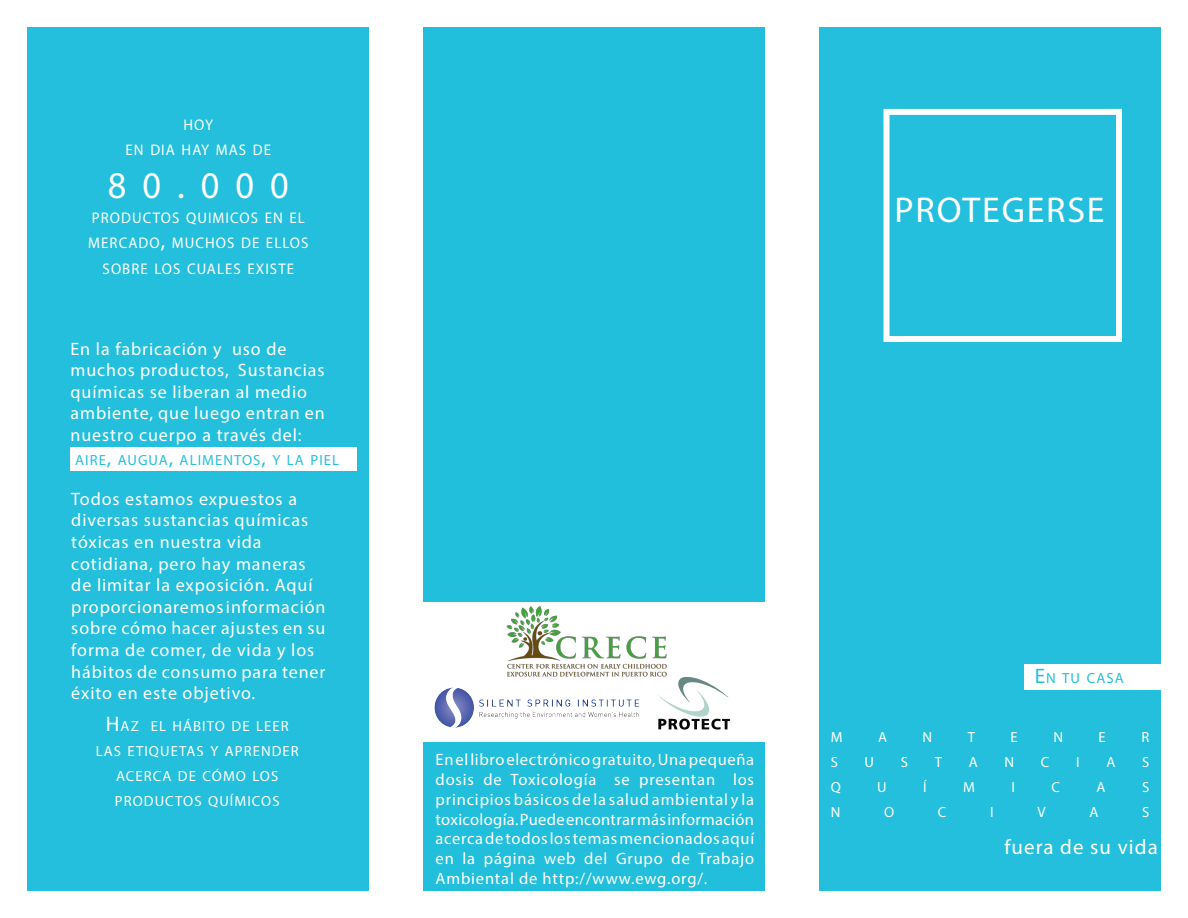
<style>
.page{position:relative;width:1188px;height:918px;background:#fff}
.page>*{position:absolute;margin:0;border:0;box-sizing:border-box;transform-origin:0 0}
.t1{font:37.8px "Myriad Pro";color:#fff;scale:.96 1}
.t2{font:36px "Myriad Pro";letter-spacing:.05em;color:#fff}
.t3{font:21px "Myriad Pro";letter-spacing:.05em;color:#fff}
.t4{font:18px/21.6px "Myriad Pro";letter-spacing:.05em;color:#fff}
.t5{font:16.5px/19.8px "Myriad Pro";letter-spacing:.05em;color:#fff;text-align:justify}
.t6{font:15.45px/25.2px "Myriad Pro";letter-spacing:.07em;color:#fff;text-align:center;scale:.96 1}
.t7{font:14.7px/25.2px "Myriad Pro";letter-spacing:.07em;color:#fff;text-align:center}
.t8{font:14.7px "Myriad Pro";letter-spacing:.07em;color:#24bfdc}
.s1{font-size:22.05px}
.s2{font-size:21px}
</style>
<div class="page">
<div style="left:819px;top:27px;width:342px;height:864px;background:#24bfdc"></div>
<div style="left:27px;top:27px;width:342px;height:864px;background:#24bfdc"></div>
<div style="left:423px;top:27px;width:342px;height:864px;background:#22bfdc"></div>
<div style="left:1024px;top:664px;width:137px;height:25px;background:#fff"></div>
<div style="left:884px;top:109px;width:238px;height:233px;border:6px solid #fff"></div>
<div style="left:71px;top:448px;width:286px;height:23px;background:#fff"></div>
<div style="left:423px;top:602px;width:342px;height:139px;background:#fff"></div>
<img style="left:435px;top:687px;width:205px;height:41px">
<svg style="left:658px;top:677px;width:72px;height:53px"></svg>
<img style="left:507px;top:607px;width:160px;height:70px">
<p class="t6" style="left:184px;top:112px;width:32px">HOY</p>
<p class="t6" style="left:126px;top:137px;width:151px">EN DIA HAY MAS DE</p>
<p class="t1" style="left:108px;top:162px;width:190px">80.000</p>
<p class="t6" style="left:88px;top:205px;width:231px">PRODUCTOS QUIMICOS EN EL<br>MERCADO<span class="s1">,</span> MUCHOS DE ELLOS<br>SOBRE LOS CUALES EXISTE</p>
<p class="t4" style="left:71px;top:337px;width:256px">En la fabricación y uso de muchos productos, Sustancias químicas se liberan al medio ambiente, que luego entran en nuestro cuerpo a través del:</p>
<p class="t8" style="left:75px;top:451px;width:265px">AIRE<span class="s2">,</span> AUGUA<span class="s2">,</span> ALIMENTOS<span class="s2">,</span> Y LA PIEL</p>
<p class="t4" style="left:71px;top:488px;width:256px">Todos estamos expuestos a diversas sustancias químicas tóxicas en nuestra vida cotidiana, pero hay maneras de limitar la exposición. Aquí proporcionaremos información sobre cómo hacer ajustes en su forma de comer, de vida y los hábitos de consumo para tener éxito en este objetivo.</p>
<p class="t7" style="left:96px;top:713px;width:205px"><span class="s2">H</span>AZ EL HÁBITO DE LEER<br>LAS ETIQUETAS Y APRENDER<br>ACERCA DE CÓMO LOS<br>PRODUCTOS QUÍMICOS</p>
<p class="t2" style="left:895px;top:188px;width:212px">PROTEGERSE</p>
<p class="t5" style="left:436px;top:749px;width:320px">En el libro electrónico gratuito, Una pequeña dosis de Toxicología se presentan los principios básicos de la salud ambiental y la toxicología. Puede encontrar más información acerca de todos los temas mencionados aquí en la página web del Grupo de Trabajo Ambiental de http://www.ewg.org/.</p>
<p class="t8" style="left:1035px;top:669px;width:90px"><span class="s2">E</span>N TU CASA</p>
<p class="t7" style="left:831px;top:724px;width:13px">M</p>
<p class="t7" style="left:878px;top:724px;width:10px">A</p>
<p class="t7" style="left:923px;top:724px;width:11px">N</p>
<p class="t7" style="left:968px;top:724px;width:9px">T</p>
<p class="t7" style="left:1011px;top:724px;width:7px">E</p>
<p class="t7" style="left:1053px;top:724px;width:11px">N</p>
<p class="t7" style="left:1099px;top:724px;width:7px">E</p>
<p class="t7" style="left:1141px;top:724px;width:9px">R</p>
<p class="t7" style="left:831px;top:749px;width:9px">S</p>
<p class="t7" style="left:865px;top:749px;width:11px">U</p>
<p class="t7" style="left:901px;top:749px;width:9px">S</p>
<p class="t7" style="left:935px;top:749px;width:9px">T</p>
<p class="t7" style="left:969px;top:749px;width:10px">A</p>
<p class="t7" style="left:1005px;top:749px;width:11px">N</p>
<p class="t7" style="left:1041px;top:749px;width:10px">C</p>
<p class="t7" style="left:1076px;top:749px;width:5px">I</p>
<p class="t7" style="left:1106px;top:749px;width:10px">A</p>
<p class="t7" style="left:1142px;top:749px;width:9px">S</p>
<p class="t7" style="left:831px;top:774px;width:12px">Q</p>
<p class="t7" style="left:877px;top:774px;width:11px">U</p>
<p class="t7" style="left:923px;top:774px;width:5px">Í</p>
<p class="t7" style="left:963px;top:774px;width:13px">M</p>
<p class="t7" style="left:1012px;top:774px;width:5px">I</p>
<p class="t7" style="left:1052px;top:774px;width:10px">C</p>
<p class="t7" style="left:1097px;top:774px;width:10px">A</p>
<p class="t7" style="left:1142px;top:774px;width:9px">S</p>
<p class="t7" style="left:831px;top:799px;width:11px">N</p>
<p class="t7" style="left:884px;top:799px;width:12px">O</p>
<p class="t7" style="left:938px;top:799px;width:10px">C</p>
<p class="t7" style="left:990px;top:799px;width:5px">I</p>
<p class="t7" style="left:1037px;top:799px;width:10px">V</p>
<p class="t7" style="left:1089px;top:799px;width:10px">A</p>
<p class="t7" style="left:1142px;top:799px;width:9px">S</p>
<p class="t3" style="left:1004px;top:834px;width:155px">fuera de su vida</p>
</div>
